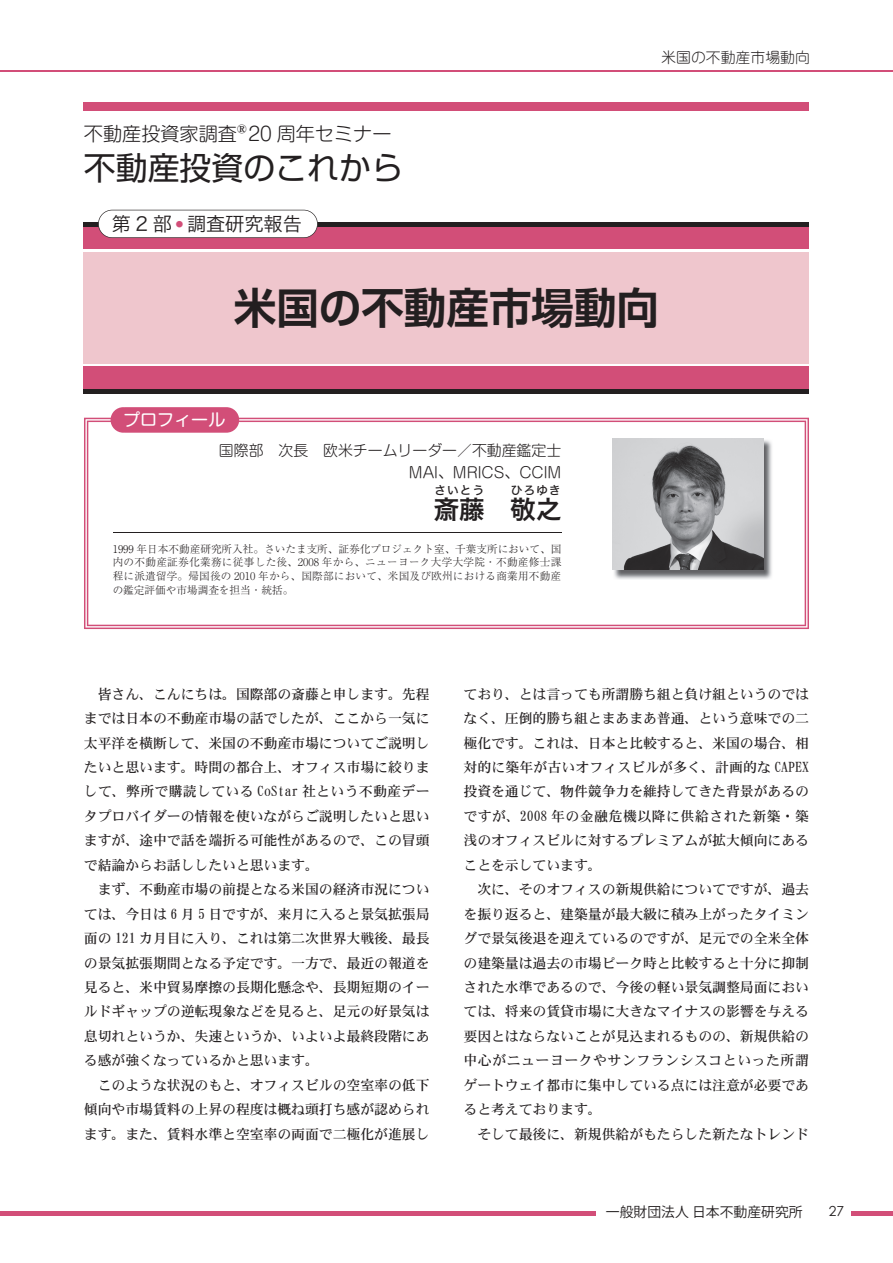
<style>
.page{position:relative;width:893px;height:1263px;background:#fff}
.page>*{position:absolute;margin:0;border:0;box-sizing:border-box;transform-origin:0 0}
.t1{font:700 42.45px "Shin Go Pro De";color:#231f20}
.t2{font:31.95px "Shin Go Pro";color:#231f20}
.t3{font:25.5px "Hira Kaku Pro W6";color:#231f20}
.t4{font:300 19.2px "Shin M Go Pro";color:#231f20}
.t5{font:19.2px "Hira Kaku Pro W3";color:#231f20}
.t6{font:16.95px "Shin M Go Pro";color:#fff}
.t7{font:300 14.85px/21.3px "Shin M Go Pro";color:#231f20;text-align:right}
.t8{font:300 14.85px "Jun 101 Pro";color:#231f20}
.t9{font:13.8px/24.5px "DFHS Mincho W5 WIN RKSJ H";color:#231f20}
.t10{font:13.8px "Koz Go Pro";color:#231f20}
.t11{font:13.8px "Century Gothic";color:#231f20}
.t12{font:12.75px "Hira Kaku Pro W6";color:#231f20}
.t13{font:300 10.65px/13.8px "Ryumin Pro";letter-spacing:.02em;color:#231f20;text-align:justify}
.s1{font-family:"Ryumin Pro";font-weight:700}
</style>
<div class="page">
<hr style="left:0;top:70px;width:893px;height:1px;background:#d24e78">
<hr style="left:0;top:1211px;width:893px;height:4px;background:#d24e78">
<div style="left:84px;top:102px;width:725px;height:9px;background:#d24e78"></div>
<div style="left:84px;top:222px;width:725px;height:171px;background:#d24e78"></div>
<hr style="left:84px;top:222px;width:725px;height:4px;background:#231f20">
<hr style="left:84px;top:389px;width:725px;height:4px;background:#231f20">
<hr style="left:84px;top:364px;width:725px;height:2px;background:#fff">
<hr style="left:84px;top:250px;width:725px;height:2px;background:#fff">
<div style="left:84px;top:252px;width:725px;height:112px;background:#efc6cd"></div>
<svg style="left:84px;top:418px;width:725px;height:211px;background:#e69eb5"></svg>
<svg style="left:87px;top:421px;width:719px;height:205px"></svg>
<svg style="left:111px;top:407px;width:128px;height:26px;background:#d4577f"></svg>
<img style="left:613px;top:439px;width:160px;height:141px">
<img style="left:612px;top:438px;width:151px;height:132px">
<hr style="left:113px;top:532px;width:448px;height:1px;background:#231f20">
<svg style="left:98px;top:210px;width:220px;height:28px"></svg>
<div style="left:596px;top:1204px;width:209px;height:17px;background:#fff"></div>
<div style="left:805px;top:1204px;width:45px;height:17px;background:#fff"></div>
<h3 class="t4" style="left:84px;top:119px;width:309px">不動産投資家調査<span class="s1">®</span>20 周年セミナー</h3>
<h2 class="t2" style="left:84px;top:142px;width:320px">不動産投資のこれから</h2>
<h3 class="t5" style="left:112px;top:207px;width:192px">第 2 部 <sup>●</sup> 調査研究報告</h3>
<p class="t8" style="left:661px;top:46px;width:150px">米国の不動産市場動向</p>
<h1 class="t1" style="left:234px;top:273px;width:427px">米国の不動産市場動向</h1>
<p class="t6" style="left:123px;top:406px;width:104px">プロフィール</p>
<p class="t7" style="left:219px;top:438px;width:344px">国際部　次長　欧米チームリーダー／不動産鑑定士<br>MAI、MRICS、CCIM</p>
<h3 class="t3" style="left:434px;top:486px;width:129px">斎藤　敬之</h3>
<p class="t12" style="left:434px;top:479px;width:53px">さいとう</p>
<p class="t12" style="left:510px;top:479px;width:53px">ひろゆき</p>
<p class="t13" style="left:113px;top:541px;width:450px">1999 年日本不動産研究所入社。さいたま支所、証券化プロジェクト室、千葉支所において、国内の不動産証券化業務に従事した後、2008 年から、ニューヨーク大学大学院・不動産修士課程に派遣留学。帰国後の 2010 年から、国際部において、米国及び欧州における商業用不動産の鑑定評価や市場調査を担当・統括。</p>
<p class="t9" style="left:84px;top:681px;width:347px">　皆さん、こんにちは。国際部の斎藤と申します。先程までは日本の不動産市場の話でしたが、ここから一気に太平洋を横断して、米国の不動産市場についてご説明したいと思います。時間の都合上、オフィス市場に絞りまして、弊所で購読している CoStar 社という不動産データプロバイダーの情報を使いながらご説明したいと思いますが、途中で話を端折る可能性があるので、この冒頭で結論からお話ししたいと思います。<br>　まず、不動産市場の前提となる米国の経済市況については、今日は 6 月 5 日ですが、来月に入ると景気拡張局面の 121 カ月目に入り、これは第二次世界大戦後、最長の景気拡張期間となる予定です。一方で、最近の報道を見ると、米中貿易摩擦の長期化懸念や、長期短期のイールドギャップの逆転現象などを見ると、足元の好景気は息切れというか、失速というか、いよいよ最終段階にある感が強くなっているかと思います。<br>　このような状況のもと、オフィスビルの空室率の低下傾向や市場賃料の上昇の程度は概ね頭打ち感が認められます。また、賃料水準と空室率の両面で二極化が進展し</p>
<p class="t9" style="left:463px;top:681px;width:347px">ており、とは言っても所謂勝ち組と負け組というのではなく、圧倒的勝ち組とまあまあ普通、という意味での二極化です。これは、日本と比較すると、米国の場合、相対的に築年が古いオフィスビルが多く、計画的な CAPEX投資を通じて、物件競争力を維持してきた背景があるのですが、2008 年の金融危機以降に供給された新築・築浅のオフィスビルに対するプレミアムが拡大傾向にあることを示しています。<br>　次に、そのオフィスの新規供給についてですが、過去を振り返ると、建築量が最大級に積み上がったタイミングで景気後退を迎えているのですが、足元での全米全体の建築量は過去の市場ピーク時と比較すると十分に抑制された水準であるので、今後の軽い景気調整局面においては、将来の賃貸市場に大きなマイナスの影響を与える要因とはならないことが見込まれるものの、新規供給の中心がニューヨークやサンフランシスコといった所謂ゲートウェイ都市に集中している点には注意が必要であると考えております。<br>　そして最後に、新規供給がもたらした新たなトレンド</p>
<p class="t10" style="left:606px;top:1203px;width:198px">一般財団法人…日本不動産研究所</p>
<p class="t11" style="left:829px;top:1202px;width:17px">27</p>
</div>
